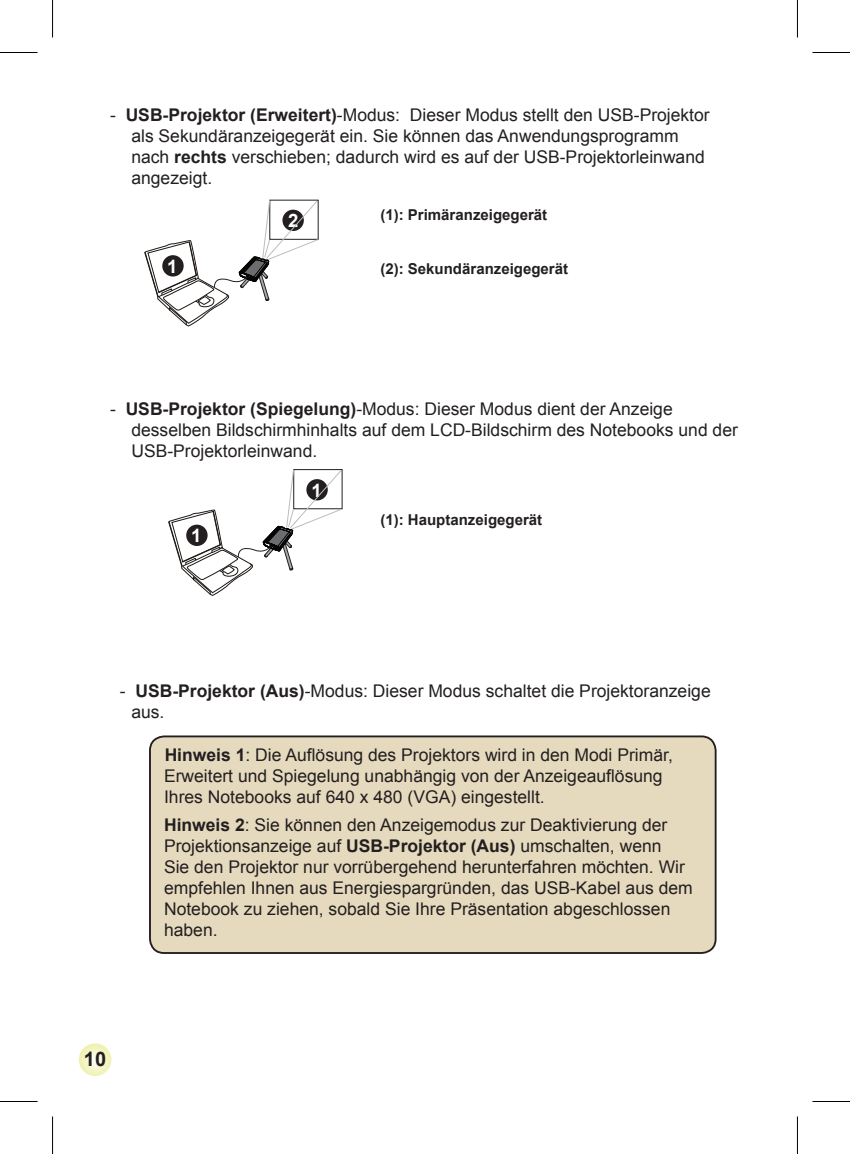
<style>
.page{position:relative;width:850px;height:1154px;background:#fff}
.page>*{position:absolute;margin:0;border:0;box-sizing:border-box;transform-origin:0 0}
.t1{font:700 20px "Arial";color:#231f20}
.t2{font:700 18.5px "Arial";color:#fff}
.t3{font:17.5px/21px "Arial";color:#231f20}
.t4{font:700 15px "Arial";color:#231f20}
.s1{font-weight:700}
</style>
<div class="page">
<svg style="left:78px;top:1042px;width:35px;height:35px"></svg>
<div style="left:76px;top:1041px;width:38px;height:37px;border:2px solid #fff;border-radius:50%"></div>
<div style="left:150px;top:736px;width:565px;height:217px;background:#e6dabe;border-radius:14px"></div>
<div style="left:149px;top:735px;width:567px;height:219px;border:2px solid #231f20;border-radius:14px"></div>
<svg style="left:168px;top:469px;width:175px;height:127px"></svg>
<svg style="left:144px;top:199px;width:175px;height:128px"></svg>
<hr style="left:0;top:52px;width:38px;height:1px;background:#000">
<hr style="left:812px;top:52px;width:37px;height:1px;background:#000">
<hr style="left:0;top:1101px;width:38px;height:1px;background:#000">
<hr style="left:812px;top:1101px;width:37px;height:1px;background:#000">
<hr style="left:52px;top:0;width:1px;height:38px;background:#000">
<hr style="left:52px;top:1116px;width:1px;height:38px;background:#000">
<hr style="left:796px;top:0;width:1px;height:38px;background:#000">
<hr style="left:796px;top:1116px;width:1px;height:38px;background:#000">
<p class="t3" style="left:131px;top:105px;width:579px;text-indent:-21px">- <span class="s1">USB-Projektor (Erweitert)</span>-Modus: Dieser Modus stellt den USB-Projektor als Sekundäranzeigegerät ein. Sie können das Anwendungsprogramm nach <span class="s1">rechts</span> verschieben; dadurch wird es auf der USB-Projektorleinwand angezeigt.</p>
<p class="t4" style="left:380px;top:205px;width:168px">(1 ): Primäranzeigegerät</p>
<p class="t4" style="left:380px;top:259px;width:189px">(2): Sekundäranzeigegerät</p>
<p class="t2" style="left:288px;top:208px;width:12px">2</p>
<p class="t2" style="left:167px;top:254px;width:12px">1</p>
<p class="t3" style="left:131px;top:398px;width:607px;text-indent:-21px">- <span class="s1">USB-Projektor (Spiegelung)</span>-Modus: Dieser Modus dient der Anzeige desselben Bildschirmhinhalts auf dem LCD-Bildschirm des Notebooks und der<br>USB-Projektorleinwand.</p>
<p class="t2" style="left:191px;top:524px;width:12px">1</p>
<p class="t2" style="left:311px;top:478px;width:12px">1</p>
<p class="t4" style="left:380px;top:510px;width:163px">(1 ): Hauptanzeigegerät</p>
<p class="t3" style="left:131px;top:680px;width:580px;text-indent:-12px">- <span class="s1">USB-Projektor (Aus)</span>-Modus: Dieser Modus schaltet die Projektoranzeige aus.</p>
<p class="t3" style="left:164px;top:744px;width:510px"><span class="s1">Hinweis 1</span> : Die Auflösung des Projektors wird in den Modi Primär,<br>Erweitert und Spiegelung unabhängig von der Anzeigeauflösung<br>Ihres Notebooks auf 640 x 480 (VGA) eingestellt.</p>
<p class="t3" style="left:164px;top:814px;width:530px"><span class="s1">Hinweis 2</span>: Sie können den Anzeigemodus zur Deaktivierung der Projektionsanzeige auf <span class="s1">USB-Projektor (Aus)</span> umschalten, wenn<br>Sie den Projektor nur vorrübergehend herunterfahren möchten. Wir empfehlen Ihnen aus Energiespargründen, das USB-Kabel aus dem Notebook zu ziehen, sobald Sie Ihre Präsentation abgeschlossen haben.</p>
<p class="t1" style="left:84px;top:1046px;width:24px">10</p>
</div>
